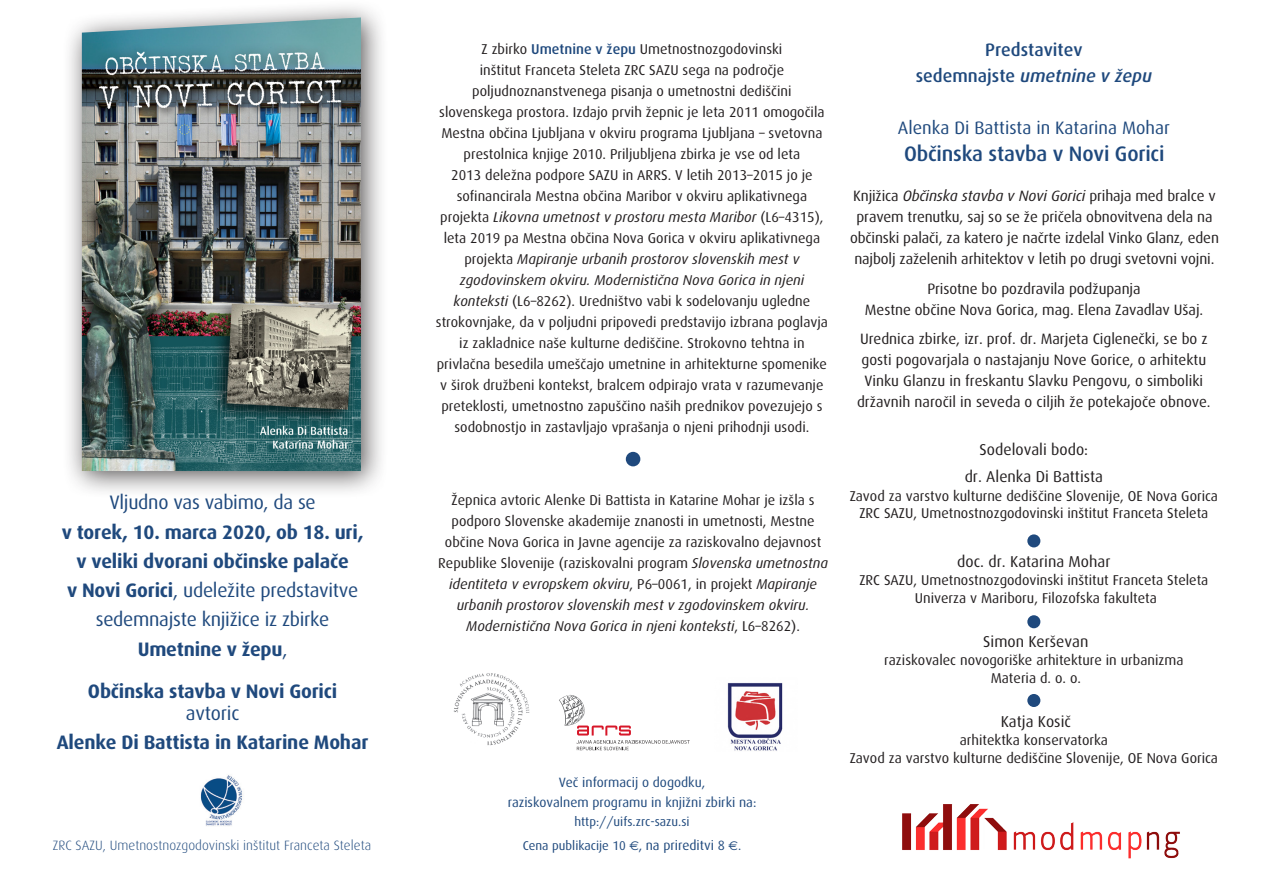
<style>
.page{position:relative;width:1263px;height:893px;background:#fff}
.page>*{position:absolute;margin:0;border:0;box-sizing:border-box;transform-origin:0 0}
.Navaden{font:500 21px "Dax X";letter-spacing:-.01em;color:#1f497d}
.Navaden-2{font:700 19.5px "Dax X";letter-spacing:-.01em;color:#1f497d}
.Navaden-3{font:19.5px/29.2px "Dax X";letter-spacing:-.015em;color:#1f497d;text-align:center}
.Navaden-4{font:500 18px/25.2px "Dax X";color:#1f497d;text-align:center}
.Navaden-5{font:18px "Dax X";color:#1f497d}
.Navaden-6{font:15.75px/27px "Dax X";color:#231f20;text-align:center}
.Navaden-7{font:15px/21px "Dax X";color:#231f20;text-align:center}
.Navaden-8{font:14.25px/21px "Dax X";color:#231f20;text-align:center}
.Navaden-9{font:13.5px "Dax X";color:#1f497d}
.Navaden-10{font:300 13.5px "Dax X";color:#1f497d}
.Navaden-11{font:12.75px "Dax X";color:#1f497d}
.s1{font-weight:700}
.s2{font-weight:400}
.s3{font-weight:500;color:#1f497d}
.s4{font-style:italic}
.s5{font-family:"Euro Sans"}
.s6{font-size:13.5px}
</style>
<div class="page">
<div style="left:62px;top:0;width:327px;height:499px;background:#231f20;opacity:.75"></div>
<img style="left:82px;top:17px;width:279px;height:454px">
<img style="left:453px;top:673px;width:77px;height:73px">
<svg style="left:559px;top:695px;width:131px;height:55px"></svg>
<div style="left:1027px;top:615px;width:13px;height:13px;background:#1f497d;border-radius:50%"></div>
<div style="left:1027px;top:694px;width:13px;height:13px;background:#1f497d;border-radius:50%"></div>
<div style="left:626px;top:452px;width:14px;height:14px;background:#1f497d;border-radius:50%"></div>
<div style="left:1027px;top:534px;width:13px;height:13px;background:#1f497d;border-radius:50%"></div>
<img style="left:201px;top:775px;width:42px;height:51px">
<img style="left:727px;top:683px;width:56px;height:68px">
<img style="left:902px;top:804px;width:278px;height:55px">
<p class="Navaden-3" style="left:109px;top:488px;width:208px">Vljudno vas vabimo, da se</p>
<p class="Navaden-2" style="left:62px;top:521px;width:303px">v torek, 10. marca 2020, ob 18. uri,</p>
<p class="Navaden-2" style="left:76px;top:550px;width:274px">v veliki dvorani občinske palače</p>
<p class="Navaden-3" style="left:67px;top:576px;width:293px"><span class="s1">v Novi Gorici</span>, udeležite predstavitve sedemnajste knjižice iz zbirke</p>
<p class="Navaden-2" style="left:138px;top:638px;width:151px">Umetnine v žepu<span class="s2">,</span></p>
<p class="Navaden-2" style="left:88px;top:680px;width:251px">Občinska stavba v Novi Gorici</p>
<p class="Navaden-3" style="left:186px;top:699px;width:55px">avtoric</p>
<p class="Navaden-2" style="left:57px;top:732px;width:313px">Alenke Di Battista in Katarine Mohar</p>
<p class="Navaden-10" style="left:53px;top:838px;width:320px">ZRC SAZU, Umetnostnozgodovinski inštitut Franceta Steleta</p>
<p class="Navaden-8" style="left:436px;top:38px;width:394px">Z zbirko <span class="s3">Umetnine v žepu</span> Umetnostnozgodovinski<br>inštitut Franceta Steleta ZRC SAZU sega na področje poljudnoznanstvenega pisanja o umetnostni dediščini slovenskega prostora. Izdajo prvih žepnic je leta 2011 omogočila Mestna občina Ljubljana v okviru programa Ljubljana – svetovna prestolnica knjige 2010. Priljubljena zbirka je vse od leta<br>2013 deležna podpore SAZU in ARRS. V letih 2013–2015 jo je sofinancirala Mestna občina Maribor v okviru aplikativnega projekta <span class="s4">Likovna umetnost v prostoru mesta Maribor</span> (L6–4315), leta 2019 pa Mestna občina Nova Gorica v okviru aplikativnega projekta <span class="s4">Mapiranje urbanih prostorov slovenskih mest v zgodovinskem okviru. Modernistična Nova Gorica in njeni konteksti</span> (L6–8262). Uredništvo vabi k sodelovanju ugledne strokovnjake, da v poljudni pripovedi predstavijo izbrana poglavja iz zakladnice naše kulturne dediščine. Strokovno tehtna in privlačna besedila umeščajo umetnine in arhitekturne spomenike v širok družbeni kontekst, bralcem odpirajo vrata v razumevanje preteklosti, umetnostno zapuščino naših prednikov povezujejo s sodobnostjo in zastavljajo vprašanja o njeni prihodnji usodi.</p>
<p class="Navaden-8" style="left:438px;top:490px;width:391px">Žepnica avtoric Alenke Di Battista in Katarine Mohar je izšla s podporo Slovenske akademije znanosti in umetnosti, Mestne občine Nova Gorica in Javne agencije za raziskovalno dejavnost Republike Slovenije (raziskovalni program <span class="s4">Slovenska umetnostna identiteta v evropskem okviru</span>, P6–0061, in projekt <span class="s4">Mapiranje urbanih prostorov slovenskih mest v zgodovinskem okviru.<br>Modernistična Nova Gorica in njeni konteksti</span>, L6–8262).</p>
<p class="Navaden-9" style="left:559px;top:774px;width:148px">Več informacij o dogodku,</p>
<p class="Navaden-9" style="left:508px;top:795px;width:250px">raziskovalnem programu in knjižni zbirki na:</p>
<p class="Navaden-11" style="left:574px;top:814px;width:117px">http://uifs.zrc-sazu.si</p>
<p class="Navaden-11" style="left:523px;top:839px;width:220px">Cena publikacije 10 <span class="s5">€</span><span class="s6">, na prireditvi 8</span> <span class="s5">€</span>.</p>
<p class="Navaden-4" style="left:916px;top:38px;width:238px">Predstavitev<br>sedemnajste <span class="s4">umetnine v žepu</span></p>
<p class="Navaden-5" style="left:898px;top:118px;width:273px">Alenka Di Battista in Katarina Mohar</p>
<p class="Navaden" style="left:904px;top:142px;width:262px">Občinska stavba v Novi Gorici</p>
<p class="Navaden-7" style="left:850px;top:186px;width:370px">Knjižica <span class="s4">Občinska stavba v Novi Gorici</span> prihaja med bralce v pravem trenutku, saj so se že pričela obnovitvena dela na občinski palači, za katero je načrte izdelal Vinko Glanz, eden najbolj zaželenih arhitektov v letih po drugi svetovni vojni.</p>
<p class="Navaden-7" style="left:865px;top:278px;width:340px">Prisotne bo pozdravila podžupanja<br>Mestne občine Nova Gorica, mag. Elena Zavadlav Ušaj.</p>
<p class="Navaden-7" style="left:857px;top:329px;width:355px">Urednica zbirke, izr. prof. dr. Marjeta Ciglenečki, se bo z gosti pogovarjala o nastajanju Nove Gorice, o arhitektu Vinku Glanzu in freskantu Slavku Pengovu, o simboliki državnih naročil in seveda o ciljih že potekajoče obnove.</p>
<p class="Navaden-6" style="left:965px;top:437px;width:140px">Sodelovali bodo:<br>dr. Alenka Di Battista</p>
<p class="Navaden-8" style="left:850px;top:487px;width:370px;line-height:17.7px">Zavod za varstvo kulturne dediščine Slovenije, OE Nova Gorica<br>ZRC SAZU, Umetnostnozgodovinski inštitut Franceta Steleta</p>
<p class="Navaden-6" style="left:957px;top:548px;width:155px">doc. dr. Katarina Mohar</p>
<p class="Navaden-8" style="left:859px;top:572px;width:350px;line-height:17.7px">ZRC SAZU, Umetnostnozgodovinski inštitut Franceta Steleta<br>Univerza v Mariboru, Filozofska fakulteta</p>
<p class="Navaden-6" style="left:983px;top:628px;width:107px">Simon Kerševan</p>
<p class="Navaden-8" style="left:884px;top:652px;width:301px;line-height:17.7px">raziskovalec novogoriške arhitekture in urbanizma<br>Materia d. o. o.</p>
<p class="Navaden-6" style="left:1001px;top:708px;width:72px">Katja Kosič</p>
<p class="Navaden-8" style="left:850px;top:731px;width:370px;line-height:17.7px">arhitektka konservatorka<br>Zavod za varstvo kulturne dediščine Slovenije, OE Nova Gorica</p>
</div>
